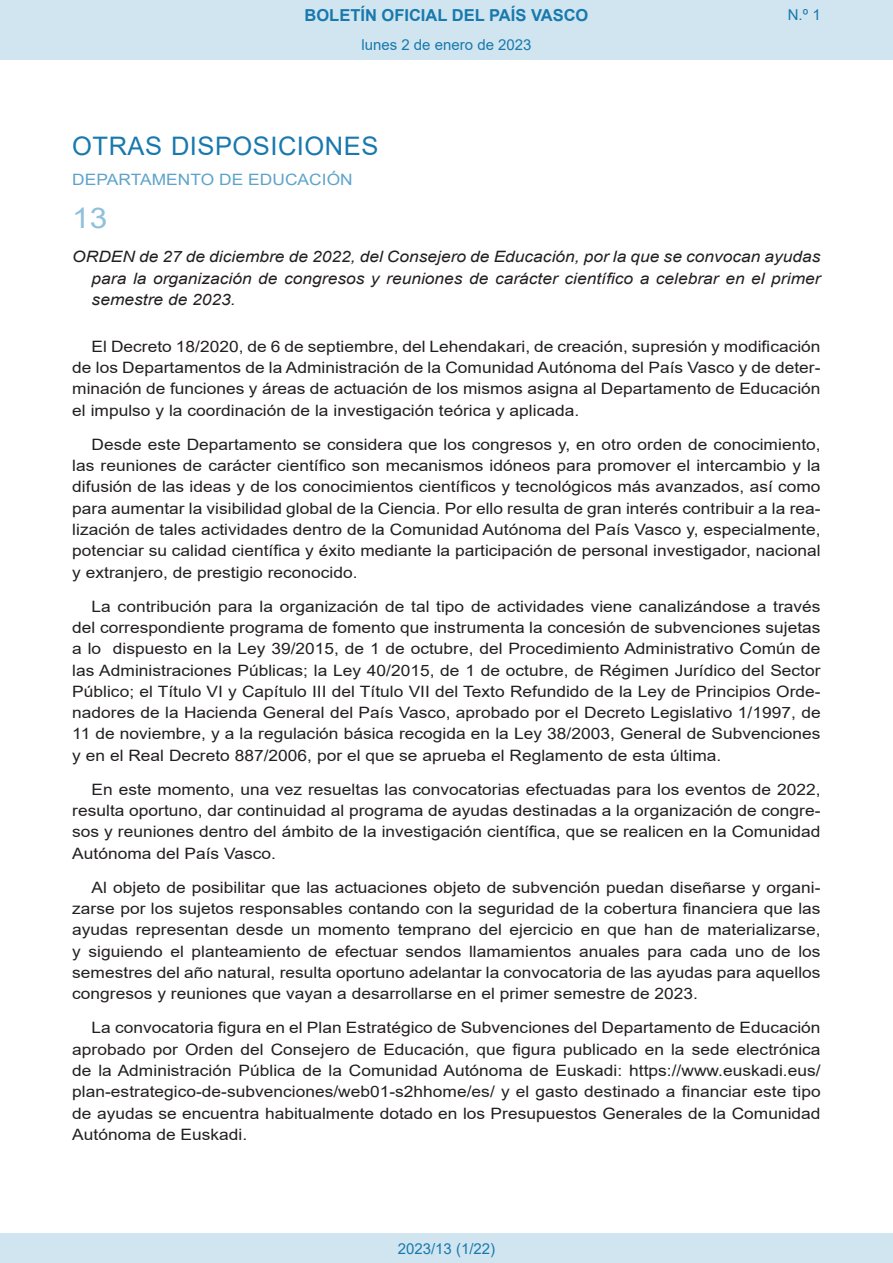
<style>
.page{position:relative;width:893px;height:1263px;background:#fff}
.page>*{position:absolute;margin:0;border:0;box-sizing:border-box;transform-origin:0 0}
.BOPVOrden{font:28.5px "Arial";color:#90c0db;scale:1.11 1}
.BOPVSeccion{font:25.5px "Arial";letter-spacing:.02em;color:#1879ad}
.t1{font:700 16.5px "Arial";color:#1879ad}
.BOPVDetalle{font:15.6px/21.3px "Arial";color:#231f20;text-align:justify;scale:1.11 1}
.BOPVTitulo{font:italic 15.6px/21.3px "Arial";color:#231f20;text-align:justify;scale:1.11 1}
.BOPVOrganismo{font:15.6px "Arial";letter-spacing:.005em;color:#5ea4ca;scale:1.11 1}
.Paginacion_Centro{font:15px "Arial";color:#1879ad}
</style>
<div class="page">
<div style="left:0;top:0;width:893px;height:60px;background:#d0e5f0"></div>
<div style="left:0;top:1233px;width:893px;height:30px;background:#d0e5f0"></div>
<p class="t1" style="left:305px;top:3px;width:285px">BOLETÍN OFICIAL DEL PAÍS VASCO</p>
<p class="Paginacion_Centro" style="left:361px;top:35px;width:172px">lunes 2 de enero de 2023</p>
<p class="Paginacion_Centro" style="left:788px;top:5px;width:34px">N.º 1</p>
<p class="BOPVSeccion" style="left:72px;top:128px;width:308px">OTRAS DISPOSICIONES</p>
<p class="BOPVOrganismo" style="left:72px;top:169px;width:254px">DEPARTAMENTO DE EDUCACIÓN</p>
<p class="BOPVOrden" style="left:72px;top:199px;width:33px">13</p>
<p class="BOPVTitulo" style="left:92px;top:246px;width:658px;text-indent:-19px">ORDEN de 27 de diciembre de 2022, del Consejero de Educación, por la que se convocan ayudas para la organización de congresos y reuniones de carácter científico a celebrar en el primer semestre de 2023.</p>
<p class="BOPVDetalle" style="left:72px;top:336px;width:676px;text-indent:19px">El Decreto 18/2020, de 6 de septiembre, del Lehendakari, de creación, supresión y modificación de los Departamentos de la Administración de la Comunidad Autónoma del País Vasco y de deter&shy;minación de funciones y áreas de actuación de los mismos asigna al Departamento de Educación el impulso y la coordinación de la investigación teórica y aplicada.</p>
<p class="BOPVDetalle" style="left:72px;top:433px;width:676px;text-indent:19px">Desde este Departamento se considera que los congresos y, en otro orden de conocimiento, las reuniones de carácter científico son mecanismos idóneos para promover el intercambio y la difusión de las ideas y de los conocimientos científicos y tecnológicos más avanzados, así como para aumentar la visibilidad global de la Ciencia. Por ello resulta de gran interés contribuir a la rea&shy;lización de tales actividades dentro de la Comunidad Autónoma del País Vasco y, especialmente, potenciar su calidad científica y éxito mediante la participación de personal investigador, nacional y extranjero, de prestigio reconocido.</p>
<p class="BOPVDetalle" style="left:72px;top:595px;width:676px;text-indent:19px">La contribución para la organización de tal tipo de actividades viene canalizándose a través del correspondiente programa de fomento que instrumenta la concesión de subvenciones sujetas a lo dispuesto en la Ley 39/2015, de 1 de octubre, del Procedimiento Administrativo Común de las Administraciones Públicas; la Ley 40/2015, de 1 de octubre, de Régimen Jurídico del Sector Público; el Título VI y Capítulo III del Título VII del Texto Refundido de la Ley de Principios Orde&shy;nadores de la Hacienda General del País Vasco, aprobado por el Decreto Legislativo 1/1997, de 11 de noviembre, y a la regulación básica recogida en la Ley 38/2003, General de Subvenciones y en el Real Decreto 887/2006, por el que se aprueba el Reglamento de esta última.</p>
<p class="BOPVDetalle" style="left:72px;top:779px;width:676px;text-indent:19px">En este momento, una vez resueltas las convocatorias efectuadas para los eventos de 2022, resulta oportuno, dar continuidad al programa de ayudas destinadas a la organización de congre&shy;sos y reuniones dentro del ámbito de la investigación científica, que se realicen en la Comunidad Autónoma del País Vasco.</p>
<p class="BOPVDetalle" style="left:72px;top:876px;width:676px;text-indent:19px">Al objeto de posibilitar que las actuaciones objeto de subvención puedan diseñarse y organi&shy;zarse por los sujetos responsables contando con la seguridad de la cobertura financiera que las ayudas representan desde un momento temprano del ejercicio en que han de materializarse, y siguiendo el planteamiento de efectuar sendos llamamientos anuales para cada uno de los semestres del año natural, resulta oportuno adelantar la convocatoria de las ayudas para aquellos congresos y reuniones que vayan a desarrollarse en el primer semestre de 2023.</p>
<p class="BOPVDetalle" style="left:72px;top:1017px;width:676px;text-indent:19px">La convocatoria figura en el Plan Estratégico de Subvenciones del Departamento de Educación aprobado por Orden del Consejero de Educación, que figura publicado en la sede electrónica de la Administración Pública de la Comunidad Autónoma de Euskadi: https://www.euskadi.eus/ plan-estrategico-de-subvenciones/web01-s2hhome/es/ y el gasto destinado a financiar este tipo de ayudas se encuentra habitualmente dotado en los Presupuestos Generales de la Comunidad Autónoma de Euskadi.</p>
<p class="Paginacion_Centro" style="left:398px;top:1238px;width:99px">2023/13 (1/22)</p>
</div>
